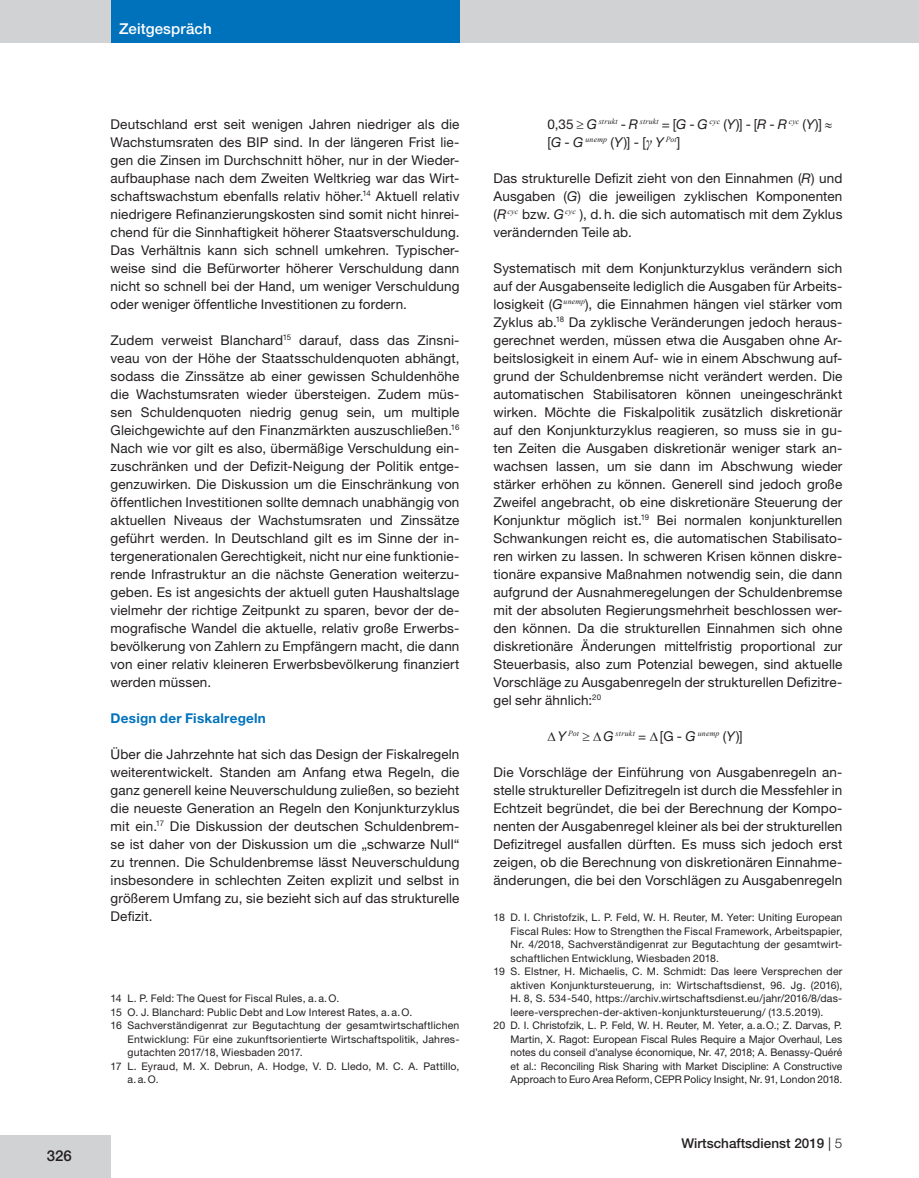
<style>
.page{position:relative;width:919px;height:1178px;background:#fff}
.page>*{position:absolute;margin:0;border:0;box-sizing:border-box;transform-origin:0 0}
.t1{font:500 15px "Helvetica Neue";letter-spacing:.01em;color:#fff}
.t2{font:500 15px "Helvetica Neue";color:#231f20}
.t3{font:13.5px/18px "Helvetica Neue";letter-spacing:.01em;color:#231f20;text-align:justify}
.t4{font:500 13.5px "Helvetica Neue";color:#231f20}
.t5{font:700 13.5px "Helvetica Neue";letter-spacing:.02em;color:#0072bc}
.t6{font:10.5px "Helvetica Neue";letter-spacing:.015em;color:#231f20}
.t7{font:italic 7.8px "Times New Roman";letter-spacing:.025em;color:#231f20}
.s1{font-family:"Helvetica Neue";font-style:normal;font-size:13.5px}
.s2{font-family:"Helvetica Neue";font-size:13.5px}
.s3{font-style:italic}
.s4{font-family:"Times New Roman";font-style:italic;font-size:15px}
.s5{font-weight:400}
.s6{font-weight:300}
</style>
<div class="page">
<div style="left:0;top:0;width:918px;height:43px;background:#d1d2d4"></div>
<div style="left:111px;top:0;width:348px;height:43px;background:#0072bc"></div>
<div style="left:0;top:1135px;width:111px;height:43px;background:#d1d2d4"></div>
<p class="t2" style="left:47px;top:1147px;width:27px">326</p>
<p class="t1" style="left:119px;top:20px;width:94px">Zeitgespräch</p>
<p class="t3" style="left:111px;top:115px;width:350px">Deutschland erst seit wenigen Jahren niedriger als die Wachstumsraten des BIP sind. In der längeren Frist lie&shy;gen die Zinsen im Durchschnitt höher, nur in der Wieder&shy;aufbauphase nach dem Zweiten Weltkrieg war das Wirt&shy;schaftswachstum ebenfalls relativ höher.<sup>14</sup> Aktuell relativ niedrigere Refinanzierungskosten sind somit nicht hinrei&shy;chend für die Sinnhaftigkeit höherer Staatsverschuldung.<br>Das Verhältnis kann sich schnell umkehren. Typischer&shy;weise sind die Befürworter höherer Verschuldung dann nicht so schnell bei der Hand, um weniger Verschuldung oder weniger öffentliche Investitionen zu fordern.</p>
<p class="t3" style="left:111px;top:331px;width:350px">Zudem verweist Blanchard<sup>15</sup> darauf, dass das Zinsni&shy;veau von der Höhe der Staatsschuldenquoten abhängt, sodass die Zinssätze ab einer gewissen Schuldenhöhe die Wachstumsraten wieder übersteigen. Zudem müs&shy;sen Schuldenquoten niedrig genug sein, um multiple Gleichgewichte auf den Finanzmärkten auszuschließen.<sup>16<br></sup>Nach wie vor gilt es also, übermäßige Verschuldung ein&shy;zuschränken und der Defizit-Neigung der Politik entge&shy;genzuwirken. Die Diskussion um die Einschränkung von öffentlichen Investitionen sollte demnach unabhängig von aktuellen Niveaus der Wachstumsraten und Zinssätze geführt werden. In Deutschland gilt es im Sinne der in&shy;tergenerationalen Gerechtigkeit, nicht nur eine funktionie&shy;rende Infrastruktur an die nächste Generation weiterzu&shy;geben. Es ist angesichts der aktuell guten Haushaltslage vielmehr der richtige Zeitpunkt zu sparen, bevor der de&shy;mografische Wandel die aktuelle, relativ große Erwerbs&shy;bevölkerung von Zahlern zu Empfängern macht, die dann von einer relativ kleineren Erwerbsbevölkerung finanziert werden müssen.</p>
<p class="t5" style="left:111px;top:709px;width:157px">Design der Fiskalregeln</p>
<p class="t3" style="left:111px;top:745px;width:350px">Über die Jahrzehnte hat sich das Design der Fiskalregeln weiterentwickelt. Standen am Anfang etwa Regeln, die ganz generell keine Neuverschuldung zuließen, so bezieht die neueste Generation an Regeln den Konjunkturzyklus mit ein.<sup>17</sup> Die Diskussion der deutschen Schuldenbrem&shy;se ist daher von der Diskussion um die „schwarze Null“ zu trennen. Die Schuldenbremse lässt Neuverschuldung insbesondere in schlechten Zeiten explizit und selbst in größerem Umfang zu, sie bezieht sich auf das strukturelle Defizit.</p>
<p class="t6" style="left:111px;top:992px;width:230px">14 L. P. Feld: The Quest for Fiscal Rules, a.a.O.</p>
<p class="t6" style="left:111px;top:1005px;width:303px">15 O. J. Blanchard: Public Debt and Low Interest Rates, a.a.O.</p>
<p class="t6" style="left:111px;top:1019px;width:350px">16 Sachverständigenrat zur Begutachtung der gesamtwirtschaftlichen</p>
<p class="t6" style="left:128px;top:1032px;width:333px">Entwicklung: Für eine zukunftsorientierte Wirtschaftspolitik, Jahres-</p>
<p class="t6" style="left:128px;top:1046px;width:177px">gutachten 2017/18, Wiesbaden 2017.</p>
<p class="t6" style="left:111px;top:1059px;width:350px">17 L. Eyraud, M. X. Debrun, A. Hodge, V. D. Lledo, M. C. A. Pattillo,</p>
<p class="t6" style="left:128px;top:1073px;width:33px">a.a.O.</p>
<p class="t7" style="left:547px;top:116px;width:286px"><span class="s1">0,35</span> ≥ <span class="s2">G</span> strukt <span class="s1">-</span> <span class="s2">R</span> strukt <span class="s1">= [</span><span class="s2">G</span> <span class="s1">-</span> <span class="s2">G</span> cyc <span class="s1">(</span><span class="s2">Y</span><span class="s1">)] - [</span><span class="s2">R</span> <span class="s1">-</span> <span class="s2">R</span> cyc <span class="s1">(</span><span class="s2">Y</span><span class="s1">)]</span> ≈</p>
<p class="t3" style="left:547px;top:133px;width:134px">[<span class="s3">G</span> - <span class="s3">G</span> <sup>unemp</sup> (<span class="s3">Y</span>)] - [<span class="s4">γ</span> <span class="s3">Y</span><sup>Pot</sup>]</p>
<p class="t3" style="left:493px;top:169px;width:350px">Das strukturelle Defizit zieht von den Einnahmen (<span class="s3">R</span>) und Ausgaben (<span class="s3">G</span>) die jeweiligen zyklischen Komponenten (<span class="s3">R</span><sup>cyc</sup> bzw. <span class="s3">G</span><sup>cyc</sup> ), d.h. die sich automatisch mit dem Zyklus verändernden Teile ab.</p>
<p class="t3" style="left:493px;top:259px;width:350px">Systematisch mit dem Konjunkturzyklus verändern sich auf der Ausgabenseite lediglich die Ausgaben für Arbeits&shy;losigkeit (<span class="s3">G</span><sup>unemp</sup>), die Einnahmen hängen viel stärker vom Zyklus ab.<sup>18</sup> Da zyklische Veränderungen jedoch heraus&shy;gerechnet werden, müssen etwa die Ausgaben ohne Ar&shy;beitslosigkeit in einem Auf- wie in einem Abschwung auf&shy;grund der Schuldenbremse nicht verändert werden. Die automatischen Stabilisatoren können uneingeschränkt wirken. Möchte die Fiskalpolitik zusätzlich diskretionär auf den Konjunkturzyklus reagieren, so muss sie in gu&shy;ten Zeiten die Ausgaben diskretionär weniger stark an&shy;wachsen lassen, um sie dann im Abschwung wieder stärker erhöhen zu können. Generell sind jedoch große Zweifel angebracht, ob eine diskretionäre Steuerung der Konjunktur möglich ist.<sup>19</sup> Bei normalen konjunkturellen Schwankungen reicht es, die automatischen Stabilisato&shy;ren wirken zu lassen. In schweren Krisen können diskre&shy;tionäre expansive Maßnahmen notwendig sein, die dann aufgrund der Ausnahmeregelungen der Schuldenbremse mit der absoluten Regierungsmehrheit beschlossen wer&shy;den können. Da die strukturellen Einnahmen sich ohne diskretionäre Änderungen mittelfristig proportional zur Steuerbasis, also zum Potenzial bewegen, sind aktuelle Vorschläge zu Ausgabenregeln der strukturellen Defizitre&shy;gel sehr ähnlich:<sup>20</sup></p>
<p class="t7" style="left:547px;top:728px;width:197px">∆<span class="s2">Y</span>Pot ≥ ∆<span class="s2">G</span> strukt <span class="s1">=</span> ∆<span class="s1">[G -</span> <span class="s2">G</span> unemp <span class="s1">(</span><span class="s2">Y</span><span class="s1">)]</span></p>
<p class="t3" style="left:493px;top:763px;width:350px">Die Vorschläge der Einführung von Ausgabenregeln an&shy;stelle struktureller Defizitregeln ist durch die Messfehler in Echtzeit begründet, die bei der Berechnung der Kompo&shy;nenten der Ausgabenregel kleiner als bei der strukturellen Defizitregel ausfallen dürften. Es muss sich jedoch erst zeigen, ob die Berechnung von diskretionären Einnahme&shy;änderungen, die bei den Vorschlägen zu Ausgabenregeln</p>
<p class="t6" style="left:493px;top:911px;width:350px">18 D. I. Christofzik, L. P. Feld, W. H. Reuter, M. Yeter: Uniting European</p>
<p class="t6" style="left:510px;top:924px;width:333px">Fiscal Rules: How to Strengthen the Fiscal Framework, Arbeitspapier,</p>
<p class="t6" style="left:510px;top:938px;width:333px">Nr. 4/2018, Sachverständigenrat zur Begutachtung der gesamtwirt-</p>
<p class="t6" style="left:510px;top:951px;width:210px">schaftlichen Entwicklung, Wiesbaden 2018.</p>
<p class="t6" style="left:493px;top:965px;width:350px">19 S. Elstner, H. Michaelis, C. M. Schmidt: Das leere Versprechen der</p>
<p class="t6" style="left:510px;top:978px;width:333px">aktiven Konjunktursteuerung, in: Wirtschaftsdienst, 96. Jg. (2016),</p>
<p class="t6" style="left:510px;top:992px;width:333px">H. 8, S. 534-540, https://archiv.wirtschaftsdienst.eu/jahr/2016/8/das-</p>
<p class="t6" style="left:510px;top:1005px;width:314px">leere-versprechen-der-aktiven-konjunktursteuerung/ (13.5.2019).</p>
<p class="t6" style="left:493px;top:1019px;width:350px">20 D. I. Christofzik, L. P. Feld, W. H. Reuter, M. Yeter, a.a.O.; Z. Darvas, P.</p>
<p class="t6" style="left:510px;top:1032px;width:333px">Martin, X. Ragot: European Fiscal Rules Require a Major Overhaul, Les</p>
<p class="t6" style="left:510px;top:1046px;width:333px">notes du conseil d’analyse économique, Nr. 47, 2018; A. Benassy-Quéré</p>
<p class="t6" style="left:510px;top:1059px;width:333px">et al.: Reconciling Risk Sharing with Market Discipline: A Constructive</p>
<p class="t6" style="left:510px;top:1073px;width:333px">Approach to Euro Area Reform, CEPR Policy Insight, Nr. 91, London 2018.</p>
<p class="t4" style="left:681px;top:1135px;width:162px">Wirtschaftsdienst 2019 <span class="s5">|</span> <span class="s6">5</span></p>
</div>
